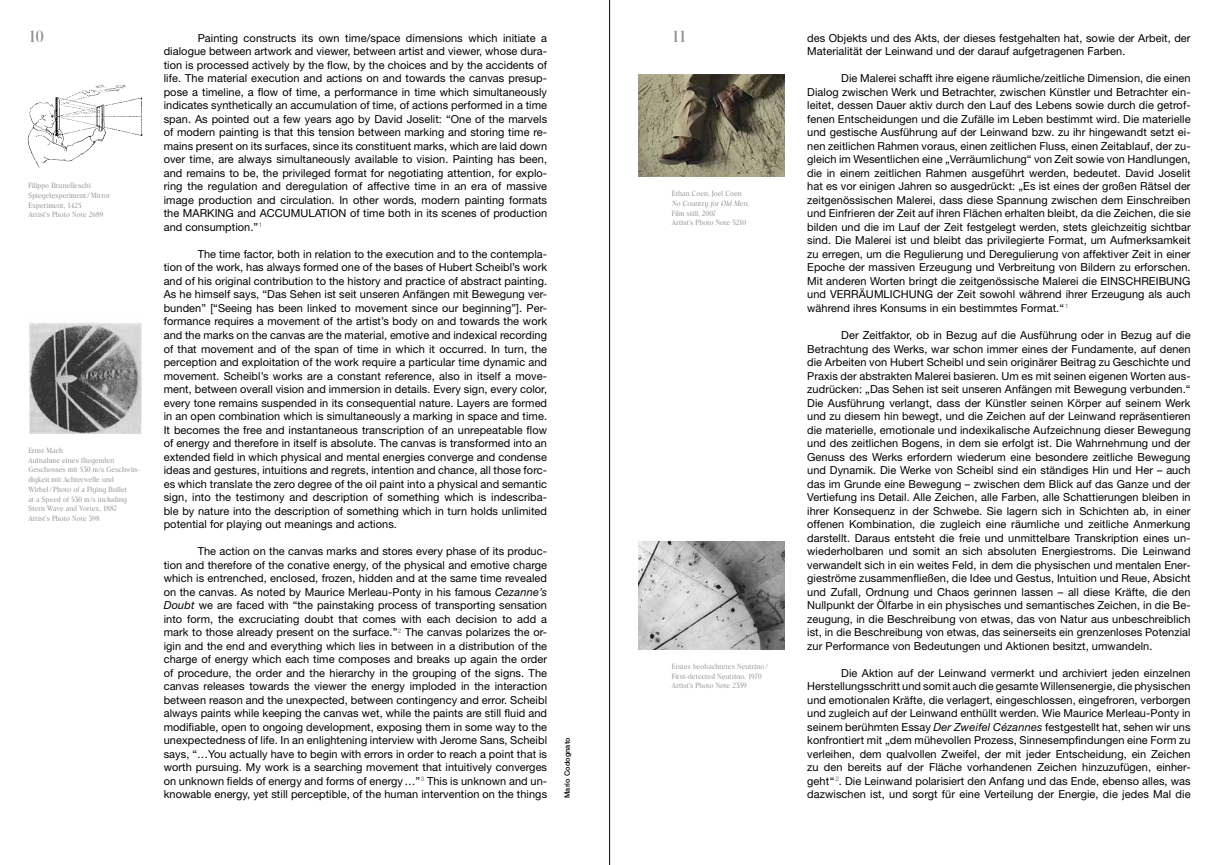
<style>
.page{position:relative;width:1219px;height:865px;background:#fff}
.page>*{position:absolute;margin:0;border:0;box-sizing:border-box;transform-origin:0 0}
.t1{font:500 15.8px "Toledo";color:#8e9090}
.t2{font:11px/13.5px "Helvetica Neue LT Std";letter-spacing:.005em;color:#000;text-align:justify}
.t3{font:7.3px/9.8px "Toledo";letter-spacing:.025em;color:#8e9090}
.t4{font:italic 7.3px "Toledo TS";letter-spacing:.03em;color:#8e9090}
.t5{font:500 7.2px "Helvetica Neue LT Std";letter-spacing:.02em;color:#000}
.s1{font-style:italic}
</style>
<div class="page">
<hr style="left:609px;top:0;width:1px;height:865px;background:#000">
<img style="left:638px;top:74px;width:146px;height:103px">
<img style="left:638px;top:541px;width:146px;height:108px">
<img style="left:27px;top:85px;width:116px;height:83px">
<img style="left:29px;top:322px;width:112px;height:111px">
<h1 class="t1" style="left:28px;top:27px;width:17px">10</h1>
<h1 class="t1" style="left:672px;top:27px;width:16px">11</h1>
<p class="t2" style="left:807px;top:31px;width:385px">des Objekts und des Akts, der dieses festgehalten hat, sowie der Arbeit, der<br>Materialität der Leinwand und der darauf aufgetragenen Farben.</p>
<p class="t2" style="left:807px;top:72px;width:385px;text-indent:34px">Die Malerei schafft ihre eigene räumliche/zeitliche Dimension, die einen Dialog zwischen Werk und Betrachter, zwischen Künstler und Betrachter ein&shy;leitet, dessen Dauer aktiv durch den Lauf des Lebens sowie durch die getrof&shy;fenen Entscheidungen und die Zufälle im Leben bestimmt wird. Die materielle und gestische Ausführung auf der Leinwand bzw. zu ihr hingewandt setzt ei&shy;nen zeitlichen Rahmen voraus, einen zeitlichen Fluss, einen Zeitablauf, der zu&shy;gleich im Wesentlichen eine „Verräumlichung“ von Zeit sowie von Handlungen, die in einem zeitlichen Rahmen ausgeführt werden, bedeutet. David Joselit hat es vor einigen Jahren so ausgedrückt: „Es ist eines der großen Rätsel der zeitgenössischen Malerei, dass diese Spannung zwischen dem Einschreiben und Einfrieren der Zeit auf ihren Flächen erhalten bleibt, da die Zeichen, die sie bilden und die im Lauf der Zeit festgelegt werden, stets gleichzeitig sichtbar sind. Die Malerei ist und bleibt das privilegierte Format, um Aufmerksamkeit zu erregen, um die Regulierung und Deregulierung von affektiver Zeit in einer Epoche der massiven Erzeugung und Verbreitung von Bildern zu erforschen.<br>Mit anderen Worten bringt die zeitgenössische Malerei die EINSCHREIBUNG und VERRÄUMLICHUNG der Zeit sowohl während ihrer Erzeugung als auch während ihres Konsums in ein bestimmtes Format.“ <sup>1</sup></p>
<p class="t2" style="left:807px;top:328px;width:385px;text-indent:34px">Der Zeitfaktor, ob in Bezug auf die Ausführung oder in Bezug auf die Betrachtung des Werks, war schon immer eines der Fundamente, auf denen die Arbeiten von Hubert Scheibl und sein originärer Beitrag zu Geschichte und Praxis der abstrakten Malerei basieren. Um es mit seinen eigenen Worten aus&shy;zudrücken: „Das Sehen ist seit unseren Anfängen mit Bewegung verbunden.“ Die Ausführung verlangt, dass der Künstler seinen Körper auf seinem Werk und zu diesem hin bewegt, und die Zeichen auf der Leinwand repräsentieren die materielle, emotionale und indexikalische Aufzeichnung dieser Bewegung und des zeitlichen Bogens, in dem sie erfolgt ist. Die Wahrnehmung und der Genuss des Werks erfordern wiederum eine besondere zeitliche Bewegung und Dynamik. Die Werke von Scheibl sind ein ständiges Hin und Her – auch das im Grunde eine Bewegung – zwischen dem Blick auf das Ganze und der Vertiefung ins Detail. Alle Zeichen, alle Farben, alle Schattierungen bleiben in ihrer Konsequenz in der Schwebe. Sie lagern sich in Schichten ab, in einer offenen Kombination, die zugleich eine räumliche und zeitliche Anmerkung darstellt. Daraus entsteht die freie und unmittelbare Transkription eines un&shy;wiederholbaren und somit an sich absoluten Energiestroms. Die Leinwand verwandelt sich in ein weites Feld, in dem die physischen und mentalen Ener&shy;gieströme zusammenfließen, die Idee und Gestus, Intuition und Reue, Absicht und Zufall, Ordnung und Chaos gerinnen lassen – all diese Kräfte, die den Nullpunkt der Ölfarbe in ein physisches und semantisches Zeichen, in die Be&shy;zeugung, in die Beschreibung von etwas, das von Natur aus unbeschreiblich ist, in die Beschreibung von etwas, das seinerseits ein grenzenloses Potenzial zur Performance von Bedeutungen und Aktionen besitzt, umwandeln.</p>
<p class="t2" style="left:807px;top:665px;width:385px;text-indent:34px">Die Aktion auf der Leinwand vermerkt und archiviert jeden einzelnen Herstellungsschritt und somit auch die gesamte Willensenergie, die physischen und emotionalen Kräfte, die verlagert, eingeschlossen, eingefroren, verborgen und zugleich auf der Leinwand enthüllt werden. Wie Maurice Merleau-Ponty in seinem berühmten Essay <span class="s1">Der Zweifel Cézannes</span> festgestellt hat, sehen wir uns konfrontiert mit „dem mühevollen Prozess, Sinnesempfindungen eine Form zu verleihen, dem qualvollen Zweifel, der mit jeder Entscheidung, ein Zeichen zu den bereits auf der Fläche vorhandenen Zeichen hinzuzufügen, einher&shy;geht“ <sup>2</sup>. Die Leinwand polarisiert den Anfang und das Ende, ebenso alles, was dazwischen ist, und sorgt für eine Verteilung der Energie, die jedes Mal die</p>
<p class="t2" style="left:164px;top:31px;width:385px;text-indent:34px">Painting constructs its own time/space dimensions which initiate a dialogue between artwork and viewer, between artist and viewer, whose dura&shy;tion is processed actively by the flow, by the choices and by the accidents of life. The material execution and actions on and towards the canvas presup&shy;pose a timeline, a flow of time, a performance in time which simultaneously indicates synthetically an accumulation of time, of actions performed in a time span. As pointed out a few years ago by David Joselit: “One of the marvels of modern painting is that this tension between marking and storing time re&shy;mains present on its surfaces, since its constituent marks, which are laid down over time, are always simultaneously available to vision. Painting has been, and remains to be, the privileged format for negotiating attention, for explo&shy;ring the regulation and deregulation of affective time in an era of massive image production and circulation. In other words, modern painting formats the MARKING and ACCUMULATION of time both in its scenes of production and consumption.”<sup>1</sup></p>
<p class="t2" style="left:164px;top:247px;width:385px;text-indent:34px">The time factor, both in relation to the execution and to the contempla&shy;tion of the work, has always formed one of the bases of Hubert Scheibl’s work and of his original contribution to the history and practice of abstract painting.<br>As he himself says, “Das Sehen ist seit unseren Anfängen mit Bewegung ver&shy;bunden” [“Seeing has been linked to movement since our beginning”]. Per&shy;formance requires a movement of the artist’s body on and towards the work and the marks on the canvas are the material, emotive and indexical recording of that movement and of the span of time in which it occurred. In turn, the perception and exploitation of the work require a particular time dynamic and movement. Scheibl’s works are a constant reference, also in itself a move&shy;ment, between overall vision and immersion in details. Every sign, every color, every tone remains suspended in its consequential nature. Layers are formed in an open combination which is simultaneously a marking in space and time.<br>It becomes the free and instantaneous transcription of an unrepeatable flow of energy and therefore in itself is absolute. The canvas is transformed into an extended field in which physical and mental energies converge and condense ideas and gestures, intuitions and regrets, intention and chance, all those forc&shy;es which translate the zero degree of the oil paint into a physical and semantic sign, into the testimony and description of something which is indescriba&shy;ble by nature into the description of something which in turn holds unlimited potential for playing out meanings and actions.</p>
<p class="t2" style="left:164px;top:544px;width:385px;text-indent:34px">The action on the canvas marks and stores every phase of its produc&shy;tion and therefore of the conative energy, of the physical and emotive charge which is entrenched, enclosed, frozen, hidden and at the same time revealed on the canvas. As noted by Maurice Merleau-Ponty in his famous <span class="s1">Cezanne’s Doubt</span> we are faced with “the painstaking process of transporting sensation into form, the excruciating doubt that comes with each decision to add a mark to those already present on the surface.”<sup>2</sup> The canvas polarizes the or&shy;igin and the end and everything which lies in between in a distribution of the charge of energy which each time composes and breaks up again the order of procedure, the order and the hierarchy in the grouping of the signs. The canvas releases towards the viewer the energy imploded in the interaction between reason and the unexpected, between contingency and error. Scheibl always paints while keeping the canvas wet, while the paints are still fluid and modifiable, open to ongoing development, exposing them in some way to the unexpectedness of life. In an enlightening interview with Jerome Sans, Scheibl says, “…You actually have to begin with errors in order to reach a point that is worth pursuing. My work is a searching movement that intuitively converges on unknown fields of energy and forms of energy…”<sup>3</sup> This is unknown and un&shy;knowable energy, yet still perceptible, of the human intervention on the things</p>
<p class="t3" style="left:28px;top:180px;width:83px">Filippo Brunelleschi<br>Spiegelexperiment/Mirror<br>Experiment, 1425<br>Artist’s Photo Note 2689</p>
<p class="t3" style="left:672px;top:189px;width:71px">Ethan Coen, Joel Coen</p>
<p class="t4" style="left:672px;top:199px;width:78px">No Country for Old Men,</p>
<p class="t3" style="left:672px;top:208px;width:76px">Film still, 2007<br>Artist’s Photo Note 5210</p>
<p class="t3" style="left:28px;top:445px;width:113px">Ernst Mach<br>Aufnahme eines fliegenden<br>Geschosses mit 530 m/s Geschwin&shy;digkeit mit Achterwelle und<br>Wirbel/ Photo of a Flying Bullet<br>at a Speed of 530 m/s including<br>Stern Wave and Vortex, 1887<br>Artist’s Photo Note 398</p>
<p class="t3" style="left:672px;top:661px;width:98px">Erstes beobachtetes Neutrino /<br>First-detected Neutrino, 1970<br>Artist’s Photo Note 2359</p>
<p class="t5" style="left:563px;top:798px;width:62px;rotate:-90deg">Mario Codognato</p>
</div>
